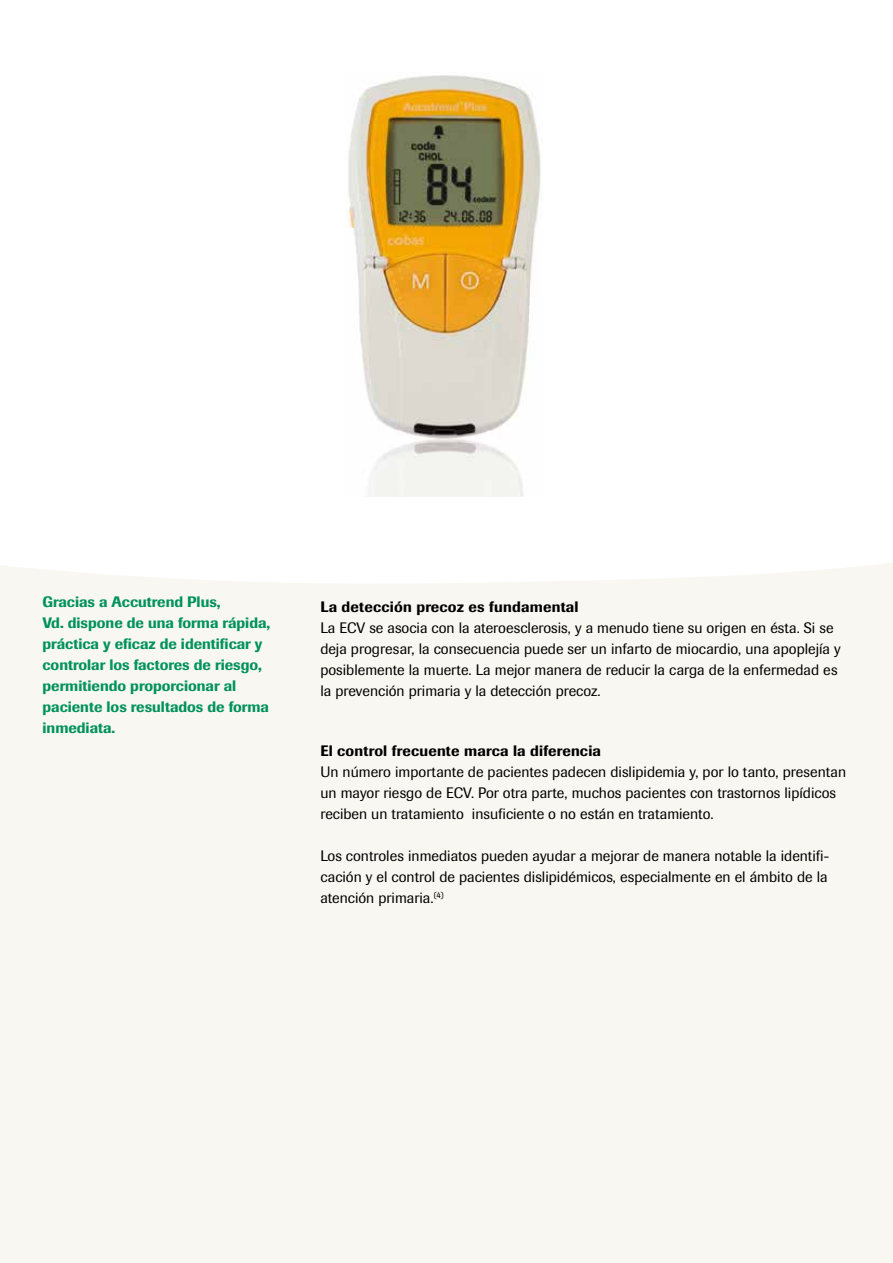
<style>
.page{position:relative;width:893px;height:1263px;background:#fff}
.page>*{position:absolute;margin:0;border:0;box-sizing:border-box;transform-origin:0 0}
.t1{font:15px/21px "Imago";color:#000}
.t2{font:500 15px/21px "Imago";color:#00925b}
.t3{font:500 15px "Imago";letter-spacing:.015em;color:#000}
</style>
<div class="page">
<div style="left:0;top:563px;width:893px;height:700px;background:#f8f7f1"></div>
<img style="left:347px;top:75px;width:194px;height:421px">
<p class="t2" style="left:43px;top:591px;width:229px">Gracias a Accutrend Plus,<br>Vd. dispone de una forma rápida, práctica y eficaz de identificar y controlar los factores de riesgo, permitiendo proporcionar al paciente los resultados de forma inmediata.</p>
<p class="t3" style="left:320px;top:598px;width:260px">La detección precoz es fundamental</p>
<p class="t1" style="left:320px;top:617px;width:522px">La ECV se asocia con la ateroesclerosis, y a menudo tiene su origen en ésta. Si se deja progresar, la consecuencia puede ser un infarto de miocardio, una apoplejía y posiblemente la muerte. La mejor manera de reducir la carga de la enfermedad es la prevención primaria y la detección precoz.</p>
<p class="t3" style="left:320px;top:742px;width:282px">El control frecuente marca la diferencia</p>
<p class="t1" style="left:320px;top:761px;width:527px">Un número importante de pacientes padecen dislipidemia y, por lo tanto, presentan un mayor riesgo de ECV. Por otra parte, muchos pacientes con trastornos lipídicos reciben un tratamiento insuficiente o no están en tratamiento.</p>
<p class="t1" style="left:320px;top:845px;width:511px">Los controles inmediatos pueden ayudar a mejorar de manera notable la identifi&shy;cación y el control de pacientes dislipidémicos, especialmente en el ámbito de la atención primaria.<sup>(4)</sup></p>
</div>
